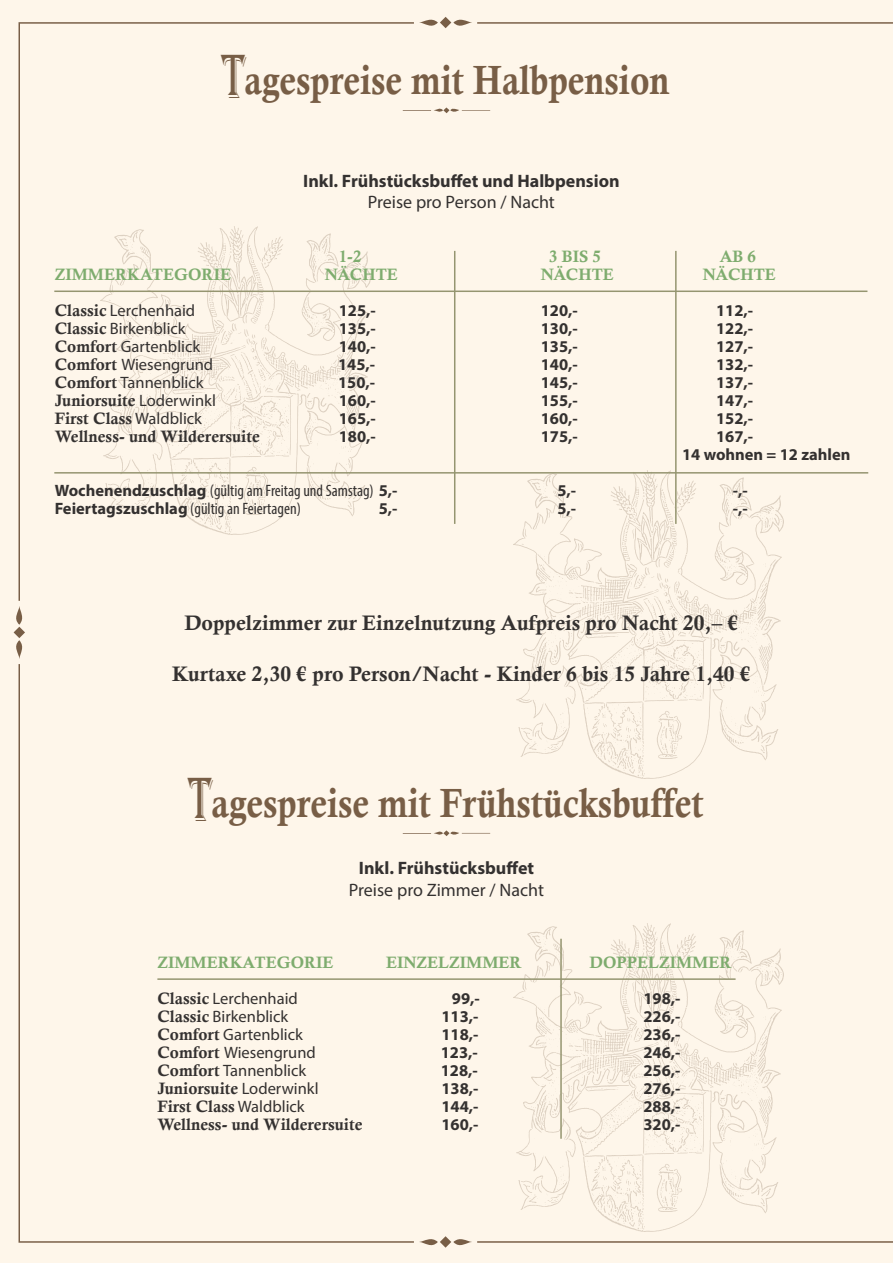
<style>
.page{position:relative;width:893px;height:1263px;background:#fef6ea}
.page>*{position:absolute;margin:0;border:0;box-sizing:border-box;transform-origin:0 0}
.t1{font:40.8px "Calis MT Bol";color:#785e46;scale:.87 1}
.t2{font:21px "Calis MT Bol";color:#343130}
.t3{font:700 18px "Myriad Pro";color:#343130}
.t4{font:18px "Myriad Pro";color:#343130}
.t5{font:700 16.5px/18px "Myriad Pro";color:#343130}
.t6{font:16.5px "Myriad Pro";color:#343130}
.t7{font:16.5px "Calis MT Bol";color:#343130}
.t8{font:condensed 16.5px "Myriad Pro";color:#343130}
.t9{font:16.5px "Calis MT Bol";color:#7eac6e}
.s1{font-family:"Algerian";font-size:64.2px}
.s2{font-family:"Calis MT Bol"}
.s3{font-family:"Myriad Pro"}
.s4{font-weight:700;font-stretch:normal}
</style>
<div class="page">
<img style="left:514px;top:471px;width:270px;height:308px">
<img style="left:514px;top:923px;width:270px;height:308px">
<svg style="left:414px;top:107px;width:76px;height:6px"></svg>
<svg style="left:414px;top:830px;width:76px;height:6px"></svg>
<hr style="left:54px;top:291px;width:813px;height:1px;background:#959570">
<hr style="left:454px;top:251px;width:1px;height:273px;background:#959570">
<hr style="left:675px;top:251px;width:2px;height:273px;background:#959570">
<hr style="left:54px;top:472px;width:814px;height:2px;background:#959570">
<hr style="left:157px;top:978px;width:579px;height:2px;background:#959570">
<hr style="left:560px;top:939px;width:2px;height:200px;background:#959570">
<svg style="left:13px;top:606px;width:12px;height:53px"></svg>
<svg style="left:19px;top:664px;width:395px;height:579px"></svg>
<svg style="left:19px;top:22px;width:395px;height:579px"></svg>
<svg style="left:419px;top:1236px;width:474px;height:12px"></svg>
<svg style="left:419px;top:17px;width:474px;height:11px"></svg>
<h1 class="t1" style="left:222px;top:57px;width:516px"><span class="s1">T</span>agespreise mit Halbpension</h1>
<p class="t3" style="left:303px;top:169px;width:318px">Inkl. Frühstücksbuffet und Halbpension</p>
<p class="t4" style="left:368px;top:191px;width:189px">Preise pro Person / Nacht</p>
<p class="t9" style="left:339px;top:247px;width:24px">1-2</p>
<p class="t9" style="left:549px;top:247px;width:53px">3 BIS 5</p>
<p class="t9" style="left:720px;top:247px;width:38px">AB 6</p>
<p class="t9" style="left:55px;top:265px;width:178px">ZIMMERKATEGORIE</p>
<p class="t9" style="left:325px;top:265px;width:75px">NÄCHTE</p>
<p class="t9" style="left:541px;top:265px;width:75px">NÄCHTE</p>
<p class="t9" style="left:703px;top:265px;width:75px">NÄCHTE</p>
<p class="t6" style="left:55px;top:301px;width:142px"><span class="s2">Classic</span> Lerchenhaid</p>
<p class="t5" style="left:339px;top:301px;width:39px">125,-</p>
<p class="t5" style="left:541px;top:301px;width:39px">120,-</p>
<p class="t5" style="left:716px;top:301px;width:39px">112,-</p>
<p class="t6" style="left:55px;top:319px;width:132px"><span class="s2">Classic</span> Birkenblick</p>
<p class="t5" style="left:339px;top:319px;width:39px">135,-</p>
<p class="t5" style="left:541px;top:319px;width:39px">130,-</p>
<p class="t5" style="left:716px;top:319px;width:39px">122,-</p>
<p class="t6" style="left:55px;top:337px;width:147px"><span class="s2">Comfort</span> Gartenblick</p>
<p class="t5" style="left:339px;top:337px;width:39px">140,-</p>
<p class="t5" style="left:541px;top:337px;width:39px">135,-</p>
<p class="t5" style="left:716px;top:337px;width:39px">127,-</p>
<p class="t6" style="left:55px;top:355px;width:160px"><span class="s2">Comfort</span> Wiesengrund</p>
<p class="t5" style="left:338px;top:355px;width:39px">145,-</p>
<p class="t5" style="left:541px;top:355px;width:39px">140,-</p>
<p class="t5" style="left:716px;top:355px;width:39px">132,-</p>
<p class="t6" style="left:55px;top:373px;width:150px"><span class="s2">Comfort</span> Tannenblick</p>
<p class="t5" style="left:338px;top:373px;width:39px">150,-</p>
<p class="t5" style="left:541px;top:373px;width:39px">145,-</p>
<p class="t5" style="left:716px;top:373px;width:39px">137,-</p>
<p class="t7" style="left:55px;top:391px;width:163px">Juniorsuite <span class="s3">Loderwinkl</span></p>
<p class="t5" style="left:339px;top:391px;width:39px">160,-</p>
<p class="t5" style="left:541px;top:391px;width:39px">155,-</p>
<p class="t5" style="left:716px;top:391px;width:39px">147,-</p>
<p class="t7" style="left:55px;top:409px;width:149px">First Class <span class="s3">Waldblick</span></p>
<p class="t5" style="left:339px;top:409px;width:39px">165,-</p>
<p class="t5" style="left:541px;top:409px;width:39px">160,-</p>
<p class="t5" style="left:716px;top:409px;width:39px">152,-</p>
<p class="t7" style="left:55px;top:427px;width:207px">Wellness- und Wilderersuite</p>
<p class="t5" style="left:339px;top:427px;width:39px">180,-</p>
<p class="t5" style="left:541px;top:427px;width:39px">175,-</p>
<p class="t5" style="left:682px;top:427px;width:170px;text-indent:34px">167,-<br>14 wohnen = 12 zahlen</p>
<p class="t8" style="left:55px;top:481px;width:344px"><span class="s4">Wochenendzuschlag</span> (gültig am Freitag und Samstag) <span class="s4">5,-</span></p>
<p class="t5" style="left:557px;top:481px;width:20px">5,-</p>
<p class="t5" style="left:733px;top:481px;width:16px">-,-</p>
<p class="t8" style="left:55px;top:499px;width:248px"><span class="s4">Feiertagszuschlag</span> (gültig an Feiertagen)</p>
<p class="t5" style="left:379px;top:499px;width:20px">5,-</p>
<p class="t5" style="left:557px;top:499px;width:20px">5,-</p>
<p class="t5" style="left:733px;top:499px;width:16px">-,-</p>
<p class="t2" style="left:184px;top:611px;width:556px">Doppelzimmer zur Einzelnutzung Aufpreis pro Nacht 20,– €</p>
<p class="t2" style="left:172px;top:662px;width:580px">Kurtaxe 2,30 € pro Person/Nacht - Kinder 6 bis 15 Jahre 1,40 €</p>
<h1 class="t1" style="left:189px;top:780px;width:594px"><span class="s1">T</span>agespreise mit Frühstücksbuffet</h1>
<p class="t3" style="left:359px;top:856px;width:177px">Inkl. Frühstücksbuffet</p>
<p class="t4" style="left:349px;top:878px;width:197px">Preise pro Zimmer / Nacht</p>
<p class="t9" style="left:157px;top:952px;width:178px">ZIMMERKATEGORIE</p>
<p class="t9" style="left:386px;top:952px;width:137px">EINZELZIMMER</p>
<p class="t9" style="left:589px;top:952px;width:143px">DOPPELZIMMER</p>
<p class="t6" style="left:157px;top:988px;width:142px"><span class="s2">Classic</span> Lerchenhaid</p>
<p class="t5" style="left:452px;top:988px;width:29px">99,-</p>
<p class="t5" style="left:643px;top:988px;width:39px">198,-</p>
<p class="t6" style="left:157px;top:1006px;width:132px"><span class="s2">Classic</span> Birkenblick</p>
<p class="t5" style="left:441px;top:1006px;width:39px">113,-</p>
<p class="t5" style="left:643px;top:1006px;width:39px">226,-</p>
<p class="t6" style="left:157px;top:1024px;width:147px"><span class="s2">Comfort</span> Gartenblick</p>
<p class="t5" style="left:441px;top:1024px;width:39px">118,-</p>
<p class="t5" style="left:643px;top:1024px;width:39px">236,-</p>
<p class="t6" style="left:157px;top:1042px;width:160px"><span class="s2">Comfort</span> Wiesengrund</p>
<p class="t5" style="left:441px;top:1042px;width:39px">123,-</p>
<p class="t5" style="left:643px;top:1042px;width:39px">246,-</p>
<p class="t6" style="left:157px;top:1060px;width:150px"><span class="s2">Comfort</span> Tannenblick</p>
<p class="t5" style="left:441px;top:1060px;width:39px">128,-</p>
<p class="t5" style="left:643px;top:1060px;width:39px">256,-</p>
<p class="t7" style="left:157px;top:1078px;width:163px">Juniorsuite <span class="s3">Loderwinkl</span></p>
<p class="t5" style="left:441px;top:1078px;width:39px">138,-</p>
<p class="t5" style="left:643px;top:1078px;width:39px">276,-</p>
<p class="t7" style="left:157px;top:1096px;width:149px">First Class <span class="s3">Waldblick</span></p>
<p class="t5" style="left:441px;top:1096px;width:39px">144,-</p>
<p class="t5" style="left:643px;top:1096px;width:39px">288,-</p>
<p class="t7" style="left:157px;top:1114px;width:207px">Wellness- und Wilderersuite</p>
<p class="t5" style="left:441px;top:1114px;width:39px">160,-</p>
<p class="t5" style="left:643px;top:1114px;width:39px">320,-</p>
</div>
